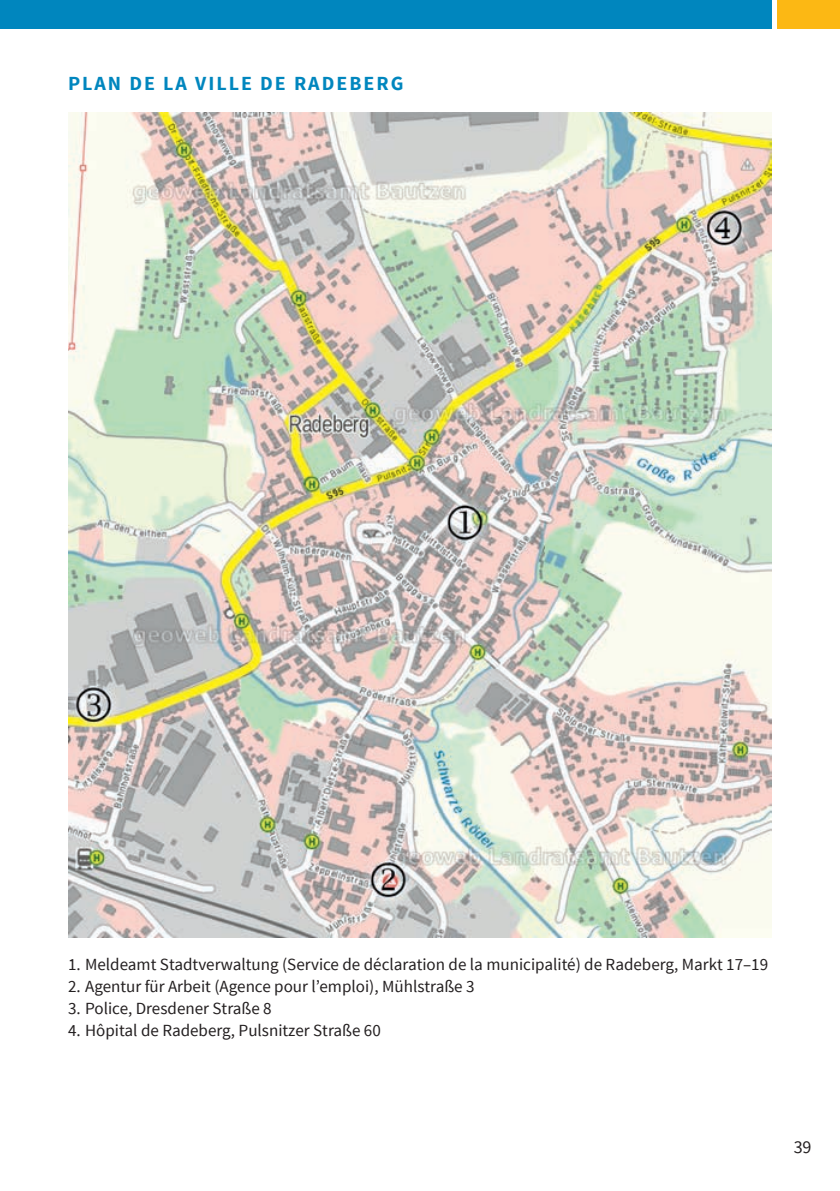
<style>
.page{position:relative;width:840px;height:1191px;background:#fff}
.page>*{position:absolute;margin:0;border:0;box-sizing:border-box;transform-origin:0 0}
.t1{font:700 20px "Source Sans Pro";letter-spacing:.1em;color:#0086be}
.t2{font:18px "Source Sans Pro";color:#231f20}
.t3{font:17px "Source Sans Pro";color:#231f20}
</style>
<div class="page">
<img style="left:68px;top:112px;width:703px;height:825px">
<div style="left:0;top:0;width:771px;height:28px;background:#0086be"></div>
<div style="left:777px;top:0;width:62px;height:28px;background:#fcb814"></div>
<p class="t1" style="left:68px;top:71px;width:337px">PLAN DE LA VILLE DE RADEBERG</p>
<p class="t3" style="left:68px;top:954px;width:701px">1. Meldeamt Stadtverwaltung (Service de déclaration de la municipalité) de Radeberg, Markt 17–19</p>
<p class="t3" style="left:68px;top:976px;width:408px">2. Agentur für Arbeit (Agence pour l’emploi), Mühlstraße 3</p>
<p class="t3" style="left:68px;top:998px;width:205px">3. Police, Dresdener Straße 8</p>
<p class="t3" style="left:68px;top:1020px;width:314px">4. Hôpital de Radeberg, Pulsnitzer Straße 60</p>
<p class="t2" style="left:793px;top:1136px;width:19px">39</p>
</div>
